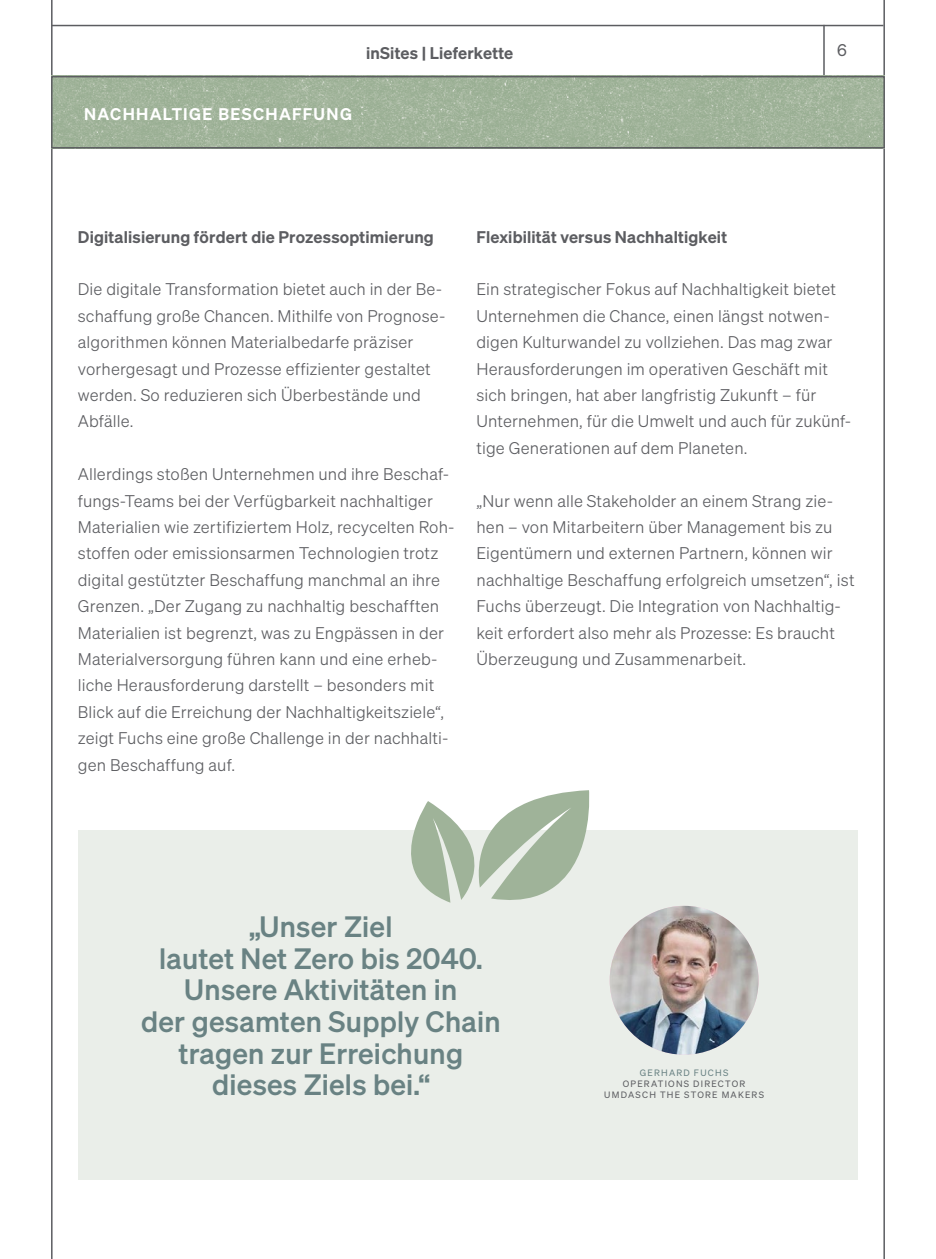
<style>
.page{position:relative;width:936px;height:1259px;background:#fff}
.page>*{position:absolute;margin:0;border:0;box-sizing:border-box;transform-origin:0 0}
.t1{font:28.8px/31.7px "Sohne Kraftig";letter-spacing:.01em;color:#698283;text-align:center}
.t2{font:16.5px/26.4px "Sohne Leicht";letter-spacing:.01em;color:#5c5d61}
.t3{font:600 16.5px "Sohne";letter-spacing:.01em;color:#5c5d61}
.t4{font:600 16.5px "Sohne";letter-spacing:.08em;color:#fff}
.t5{font:16.5px "Sohne Buch";color:#5c5d61}
.t6{font:9px/10.8px "Sohne Buch";letter-spacing:.14em;color:#5c5d61;text-align:center}
.t7{font:9px "Sohne Buch";letter-spacing:.14em;color:#698283}
</style>
<div class="page">
<hr style="left:52px;top:25px;width:831px;height:1px;background:#5c5d61">
<hr style="left:823px;top:25px;width:1px;height:52px;background:#5c5d61">
<hr style="left:51px;top:0;width:2px;height:1259px;background:#5c5d61">
<hr style="left:883px;top:0;width:1px;height:1259px;background:#5c5d61">
<div style="left:78px;top:830px;width:779px;height:350px;background:#eaeee9"></div>
<svg style="left:411px;top:790px;width:179px;height:112px"></svg>
<img style="left:609px;top:906px;width:149px;height:148px;border-radius:74px">
<img style="left:54px;top:79px;width:827px;height:66px">
<div style="left:51px;top:76px;width:833px;height:72px;border:2px solid #5c5d61"></div>
<p class="t3" style="left:366px;top:43px;width:149px">inSites | Lieferkette</p>
<p class="t5" style="left:837px;top:41px;width:11px">6</p>
<p class="t4" style="left:84px;top:103px;width:269px">NACHHALTIGE BESCHAFFUNG</p>
<p class="t3" style="left:78px;top:226px;width:357px">Digitalisierung fördert die Prozessoptimierung</p>
<p class="t2" style="left:78px;top:276px;width:367px">Die digitale Transformation bietet auch in der Be&shy;schaffung große Chancen. Mithilfe von Prognose&shy;algorithmen können Materialbedarfe präziser vorhergesagt und Prozesse effizienter gestaltet werden. So reduzieren sich Überbestände und Abfälle.</p>
<p class="t2" style="left:78px;top:461px;width:378px">Allerdings stoßen Unternehmen und ihre Beschaf&shy;fungs-Teams bei der Verfügbarkeit nachhaltiger Materialien wie zertifiziertem Holz, recycelten Roh&shy;stoffen oder emissionsarmen Technologien trotz digital gestützter Beschaffung manchmal an ihre Grenzen. „Der Zugang zu nachhaltig beschafften Materialien ist begrenzt, was zu Engpässen in der Materialversorgung führen kann und eine erheb&shy;liche Herausforderung darstellt – besonders mit Blick auf die Erreichung der Nachhaltigkeitsziele“, zeigt Fuchs eine große Challenge in der nachhalti&shy;gen Beschaffung auf.</p>
<p class="t3" style="left:476px;top:226px;width:252px">Flexibilität versus Nachhaltigkeit</p>
<p class="t2" style="left:476px;top:276px;width:376px">Ein strategischer Fokus auf Nachhaltigkeit bietet Unternehmen die Chance, einen längst notwen&shy;digen Kulturwandel zu vollziehen. Das mag zwar Herausforderungen im operativen Geschäft mit sich bringen, hat aber langfristig Zukunft – für Unternehmen, für die Umwelt und auch für zukünf&shy;tige Generationen auf dem Planeten.</p>
<p class="t2" style="left:476px;top:487px;width:379px">„Nur wenn alle Stakeholder an einem Strang zie&shy;hen – von Mitarbeitern über Management bis zu Eigentümern und externen Partnern, können wir nachhaltige Beschaffung erfolgreich umsetzen“, ist Fuchs überzeugt. Die Integration von Nachhaltig&shy;keit erfordert also mehr als Prozesse: Es braucht Überzeugung und Zusammenarbeit.</p>
<h1 class="t1" style="left:141px;top:910px;width:361px">„Unser Ziel<br>lautet Net Zero bis 2040.<br>Unsere Aktivitäten in<br>der gesamten Supply Chain tragen zur Erreichung dieses Ziels bei.“</h1>
<p class="t7" style="left:639px;top:1067px;width:90px">GERHARD FUCHS</p>
<p class="t6" style="left:604px;top:1078px;width:161px">OPERATIONS DIRECTOR<br>UMDASCH THE STORE MAKERS</p>
</div>
